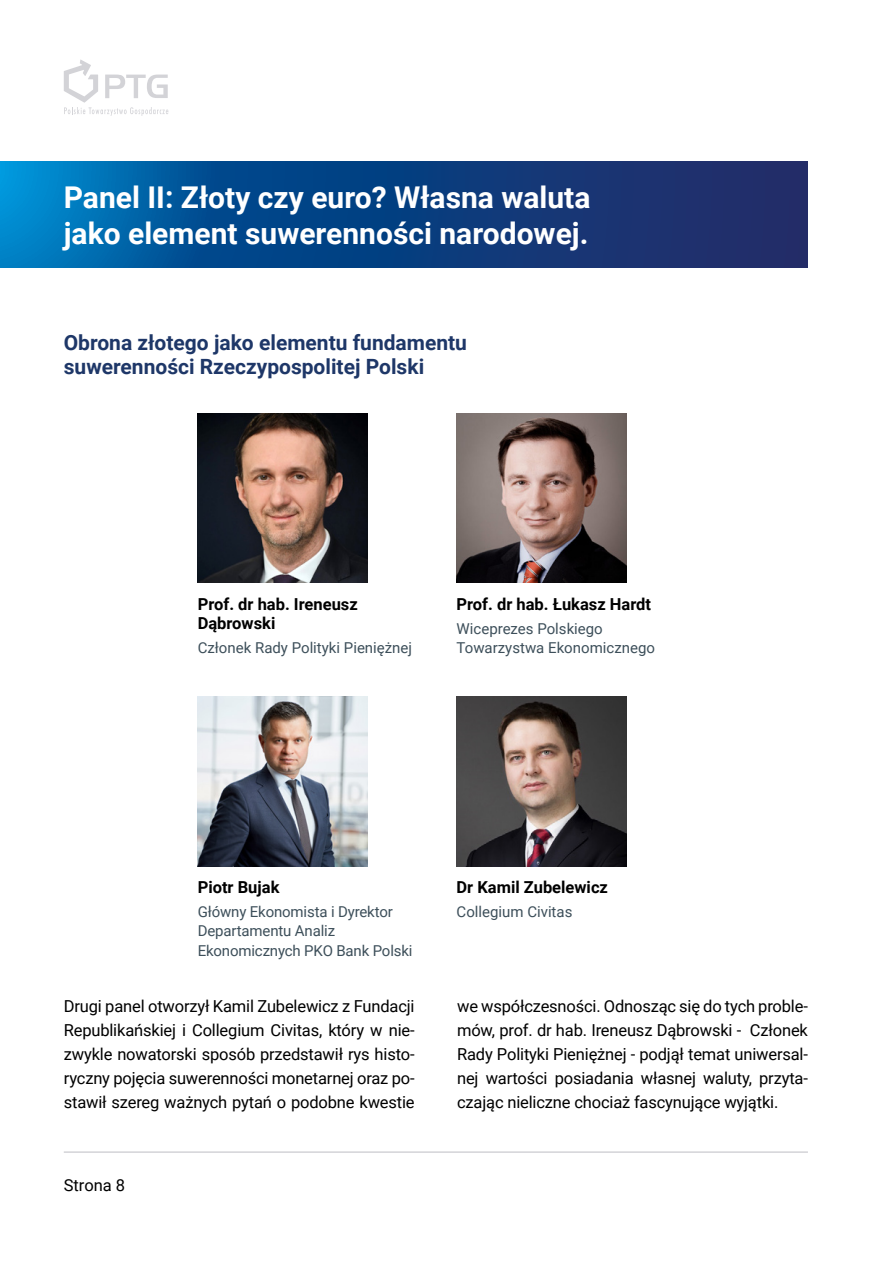
<style>
.page{position:relative;width:893px;height:1263px;background:#fff}
.page>*{position:absolute;margin:0;border:0;box-sizing:border-box;transform-origin:0 0}
.t1{font:700 30px/36px "Roboto";color:#fff}
.t2{font:700 21px/24px "Roboto";color:#1e3768}
.t3{font:16.5px/24px "Roboto";letter-spacing:-.01em;color:#000;text-align:justify}
.t4{font:700 16.5px/19.5px "Roboto";color:#000}
.t5{font:15px/19.5px "Roboto";color:#3d4f5a}
</style>
<div class="page">
<hr style="left:64px;top:1151px;width:744px;height:2px;background:#d3d3d7">
<svg style="left:64px;top:60px;width:104px;height:56px"></svg>
<svg style="left:0;top:162px;width:808px;height:106px;background:#0b4788"></svg>
<img style="left:198px;top:413px;width:170px;height:170px">
<img style="left:457px;top:413px;width:170px;height:170px">
<img style="left:198px;top:696px;width:170px;height:170px">
<img style="left:457px;top:696px;width:170px;height:170px">
<h1 class="t1" style="left:64px;top:178px;width:528px">Panel II: Złoty czy euro? Własna waluta jako element suwerenności narodowej.</h1>
<p class="t2" style="left:64px;top:330px;width:405px">Obrona złotego jako elementu fundamentu suwerenności Rzeczypospolitej Polski</p>
<p class="t4" style="left:198px;top:594px;width:162px">Prof. dr hab. Ireneusz<br>Dąbrowski</p>
<p class="t5" style="left:198px;top:637px;width:216px">Członek Rady Polityki Pieniężnej</p>
<p class="t4" style="left:457px;top:594px;width:196px">Prof. dr hab. Łukasz Hardt</p>
<p class="t5" style="left:457px;top:618px;width:200px">Wiceprezes Polskiego<br>Towarzystwa Ekonomicznego</p>
<p class="t4" style="left:198px;top:877px;width:83px">Piotr Bujak</p>
<p class="t5" style="left:198px;top:901px;width:216px">Główny Ekonomista i Dyrektor<br>Departamentu Analiz<br>Ekonomicznych PKO Bank Polski</p>
<p class="t4" style="left:457px;top:877px;width:153px">Dr Kamil Zubelewicz</p>
<p class="t5" style="left:457px;top:901px;width:117px">Collegium Civitas</p>
<p class="t3" style="left:64px;top:993px;width:352px">Drugi panel otworzył Kamil Zubelewicz z Fundacji Republikańskiej i Collegium Civitas, który w nie&shy;zwykle nowatorski sposób przedstawił rys histo&shy;ryczny pojęcia suwerenności monetarnej oraz po&shy;stawił szereg ważnych pytań o podobne kwestie</p>
<p class="t3" style="left:457px;top:993px;width:352px">we współczesności. Odnosząc się do tych proble&shy;mów, prof. dr hab. Ireneusz Dąbrowski - Członek Rady Polityki Pieniężnej - podjął temat uniwersal&shy;nej wartości posiadania własnej waluty, przyta&shy;czając nieliczne chociaż fascynujące wyjątki.</p>
<p class="t3" style="left:64px;top:1172px;width:63px">Strona 8</p>
</div>
